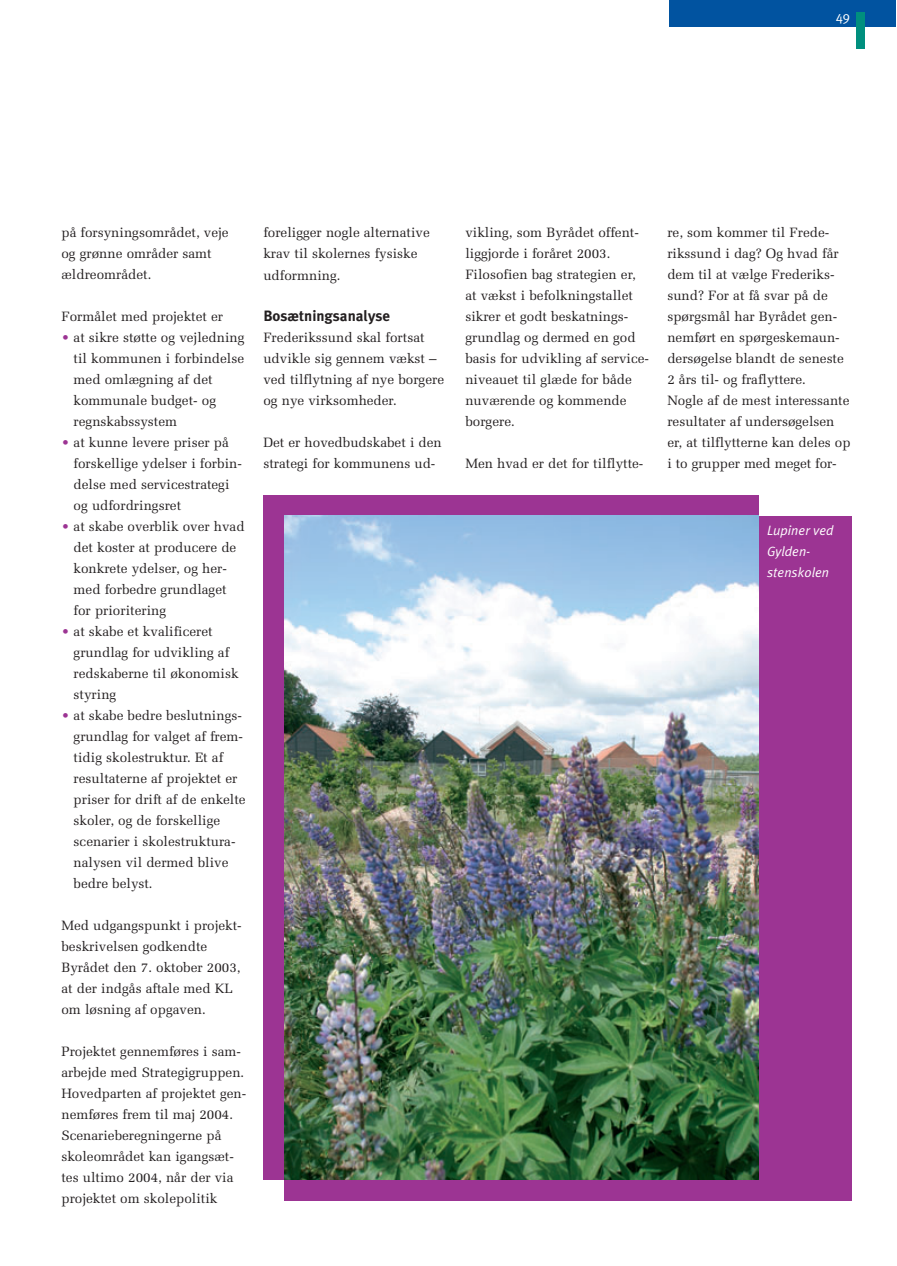
<style>
.page{position:relative;width:897px;height:1266px;background:#fff}
.page>*{position:absolute;margin:0;border:0;box-sizing:border-box;transform-origin:0 0}
.t1{font:700 15px "Meta Plus";color:#231f20}
.t2{font:13.5px/21px "Melior";color:#231f20}
.t3{font:italic 13.5px/21px "Meta Plus Normal";color:#fff}
.t4{font:13.5px "Meta Plus Normal";color:#fff}
.s1{color:#9c3493}
</style>
<div class="page">
<div style="left:669px;top:0;width:227px;height:27px;background:#0153a0"></div>
<div style="left:857px;top:12px;width:8px;height:36px;background:#008f7e"></div>
<div style="left:263px;top:495px;width:496px;height:684px;background:#9c3493"></div>
<div style="left:285px;top:516px;width:567px;height:685px;background:#9c3493"></div>
<img style="left:285px;top:516px;width:474px;height:663px">
<p class="t4" style="left:836px;top:11px;width:16px">49</p>
<p class="t2" style="left:61px;top:224px;width:169px">på forsyningsområdet, veje og grønne områder samt ældreområdet.</p>
<p class="t2" style="left:61px;top:308px;width:163px">Formålet med projektet er</p>
<p class="t2" style="left:74px;top:329px;width:172px;text-indent:-12px"><span class="s1">•</span> at sikre støtte og vejledning til kommunen i forbindelse med omlægning af det kommunale budget- og regnskabssystem</p>
<p class="t2" style="left:74px;top:434px;width:170px;text-indent:-12px"><span class="s1">•</span> at kunne levere priser på forskellige ydelser i forbin&shy;delse med servicestrategi og udfordringsret</p>
<p class="t2" style="left:74px;top:518px;width:173px;text-indent:-12px"><span class="s1">•</span> at skabe overblik over hvad det koster at producere de konkrete ydelser, og her&shy;med forbedre grundlaget for prioritering</p>
<p class="t2" style="left:74px;top:623px;width:166px;text-indent:-12px"><span class="s1">•</span> at skabe et kvalificeret grundlag for udvikling af redskaberne til økonomisk styring</p>
<p class="t2" style="left:74px;top:707px;width:174px;text-indent:-12px"><span class="s1">•</span> at skabe bedre beslutnings&shy;grundlag for valget af frem&shy;tidig skolestruktur. Et af resultaterne af projektet er priser for drift af de enkelte skoler, og de forskellige scenarier i skolestruktura&shy;nalysen vil dermed blive bedre belyst.</p>
<p class="t2" style="left:61px;top:917px;width:182px">Med udgangspunkt i projekt&shy;beskrivelsen godkendte<br>Byrådet den 7. oktober 2003, at der indgås aftale med KL om løsning af opgaven.</p>
<p class="t2" style="left:61px;top:1043px;width:186px">Projektet gennemføres i sam&shy;arbejde med Strategigruppen.<br>Hovedparten af projektet gen&shy;nemføres frem til maj 2004.<br>Scenarieberegningerne på skoleområdet kan igangsæt&shy;tes ultimo 2004, når der via projektet om skolepolitik</p>
<p class="t2" style="left:263px;top:224px;width:168px">foreligger nogle alternative krav til skolernes fysiske udformning.</p>
<p class="t1" style="left:263px;top:310px;width:128px">Bosætningsanalyse</p>
<p class="t2" style="left:263px;top:329px;width:182px">Frederikssund skal fortsat udvikle sig gennem vækst – ved tilflytning af nye borgere og nye virksomheder.</p>
<p class="t2" style="left:263px;top:434px;width:180px">Det er hovedbudskabet i den strategi for kommunens ud-</p>
<p class="t2" style="left:465px;top:224px;width:185px">vikling, som Byrådet offent&shy;liggjorde i foråret 2003.<br>Filosofien bag strategien er, at vækst i befolkningstallet sikrer et godt beskatnings&shy;grundlag og dermed en god basis for udvikling af service&shy;niveauet til glæde for både nuværende og kommende borgere.</p>
<p class="t2" style="left:465px;top:455px;width:180px">Men hvad er det for tilflytte-</p>
<p class="t2" style="left:667px;top:224px;width:185px">re, som kommer til Frede&shy;rikssund i dag? Og hvad får dem til at vælge Frederiks&shy;sund? For at få svar på de spørgsmål har Byrådet gen&shy;nemført en spørgeskemaun&shy;dersøgelse blandt de seneste<br>2 års til- og fraflyttere.<br>Nogle af de mest interessante resultater af undersøgelsen er, at tilflytterne kan deles op i to grupper med meget for-</p>
<p class="t3" style="left:767px;top:521px;width:68px">Lupiner ved<br>Gylden&shy;stenskolen</p>
</div>
